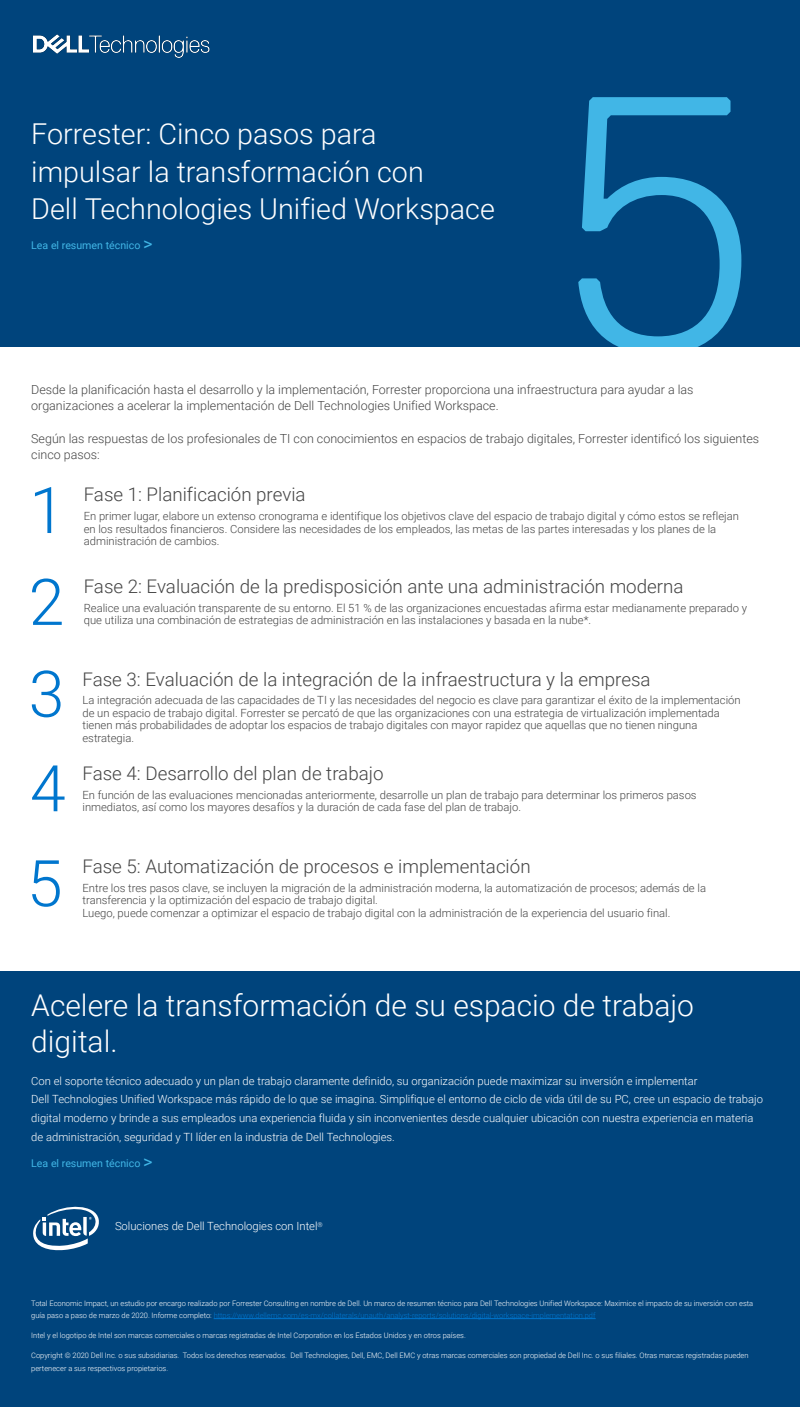
<style>
.page{position:relative;width:800px;height:1407px;background:#00447c}
.page>*{position:absolute;margin:0;border:0;box-sizing:border-box;transform-origin:0 0}
.t1{font:300 362.5px "Dell Replica";color:#41b6e6}
.List_Number{font:300 64.38px "Roboto";color:#0076ce}
.Footer_Headline{font:300 30px/36px "Roboto";color:#fff}
.Header_Headline{font:300 28.75px/37.5px "Roboto";color:#fff}
.List_Headline{font:300 18.75px "Roboto";color:#444}
.List_Body{font:300 12.5px/16.2px "Roboto";color:#444}
.List_Body-2{font:300 11.25px/12.5px "Roboto";color:#444}
.Footer_Subhead{font:300 11.25px/18.8px "Roboto";color:#fff}
.Header_CTA{font:10.62px "Roboto";color:#41b6e6}
.Legal{font:300 7.5px/12.5px "Roboto";color:#fff}
.s1{font-size:18.12px}
.s2{color:#0076ce}
</style>
<div class="page">
<div style="left:0;top:347px;width:800px;height:624px;background:#fff"></div>
<svg style="left:33px;top:1207px;width:66px;height:43px"></svg>
<img style="left:33px;top:34px;width:177px;height:23px">
<hr style="left:214px;top:1318px;width:382px;height:1px;background:#0076ce">
<p class="Header_Headline" style="left:31px;top:114px;width:465px">Forrester: Cinco pasos para<br>impulsar la transformación con<br>Dell Technologies Unified Workspace</p>
<p class="Header_CTA" style="left:31px;top:238px;width:123px">Lea el resumen técnico <span class="s1">&gt;</span></p>
<p class="t1" style="left:557px;top:25px;width:205px">5</p>
<p class="List_Body" style="left:31px;top:381px;width:664px">Desde la planificación hasta el desarrollo y la implementación, Forrester proporciona una infraestructura para ayudar a las organizaciones a acelerar la implementación de Dell Technologies Unified Workspace.</p>
<p class="List_Body" style="left:31px;top:430px;width:729px">Según las respuestas de los profesionales de TI con conocimientos en espacios de trabajo digitales, Forrester identificó los siguientes cinco pasos:</p>
<p class="List_Headline" style="left:84px;top:481px;width:223px">Fase 1: Planificación previa</p>
<p class="List_Body-2" style="left:84px;top:509px;width:657px">En primer lugar, elabore un extenso cronograma e identifique los objetivos clave del espacio de trabajo digital y cómo estos se reflejan en los resultados financieros. Considere las necesidades de los empleados, las metas de las partes interesadas y los planes de la administración de cambios.</p>
<p class="List_Headline" style="left:84px;top:573px;width:601px">Fase 2: Evaluación de la predisposición ante una administración moderna</p>
<p class="List_Body-2" style="left:84px;top:601px;width:665px">Realice una evaluación transparente de su entorno. El 51 % de las organizaciones encuestadas afirma estar medianamente preparado y que utiliza una combinación de estrategias de administración en las instalaciones y basada en la nube*.</p>
<p class="List_Number" style="left:29px;top:465px;width:37px">1</p>
<p class="List_Number" style="left:29px;top:557px;width:37px">2</p>
<p class="List_Number" style="left:29px;top:649px;width:37px">3</p>
<p class="List_Number" style="left:30px;top:743px;width:37px">4</p>
<p class="List_Number" style="left:27px;top:838px;width:37px">5</p>
<p class="List_Headline" style="left:82px;top:666px;width:570px">Fase 3: Evaluación de la integración de la infraestructura y la empresa</p>
<p class="List_Body-2" style="left:82px;top:694px;width:660px">La integración adecuada de las capacidades de TI y las necesidades del negocio es clave para garantizar el éxito de la implementación de un espacio de trabajo digital. Forrester se percató de que las organizaciones con una estrategia de virtualización implementada tienen más probabilidades de adoptar los espacios de trabajo digitales con mayor rapidez que aquellas que no tienen ninguna estrategia.</p>
<p class="List_Headline" style="left:82px;top:760px;width:303px">Fase 4: Desarrollo del plan de trabajo</p>
<p class="List_Body-2" style="left:82px;top:788px;width:616px">En función de las evaluaciones mencionadas anteriormente, desarrolle un plan de trabajo para determinar los primeros pasos inmediatos, así como los mayores desafíos y la duración de cada fase del plan de trabajo.</p>
<p class="List_Headline" style="left:82px;top:853px;width:450px">Fase 5: Automatización de procesos e implementación</p>
<p class="List_Body-2" style="left:82px;top:881px;width:625px">Entre los tres pasos clave, se incluyen la migración de la administración moderna, la automatización de procesos; además de la transferencia y la optimización del espacio de trabajo digital.<br>Luego, puede comenzar a optimizar el espacio de trabajo digital con la administración de la experiencia del usuario final.</p>
<p class="Footer_Headline" style="left:31px;top:986px;width:664px">Acelere la transformación de su espacio de trabajo digital.</p>
<p class="Footer_Subhead" style="left:31px;top:1071px;width:733px">Con el soporte técnico adecuado y un plan de trabajo claramente definido, su organización puede maximizar su inversión e implementar<br>Dell Technologies Unified Workspace más rápido de lo que se imagina. Simplifique el entorno de ciclo de vida útil de su PC, cree un espacio de trabajo digital moderno y brinde a sus empleados una experiencia fluida y sin inconvenientes desde cualquier ubicación con nuestra experiencia en materia de administración, seguridad y TI líder en la industria de Dell Technologies.</p>
<p class="Header_CTA" style="left:31px;top:1156px;width:123px">Lea el resumen técnico <span class="s1">&gt;</span></p>
<p class="Footer_Subhead" style="left:115px;top:1216px;width:209px">Soluciones de Dell Technologies con Intel<sup>®</sup></p>
<p class="Legal" style="left:31px;top:1296px;width:724px">Total Economic Impact, un estudio por encargo realizado por Forrester Consulting en nombre de Dell. Un marco de resumen técnico para Dell Technologies Unified Workspace: Maximice el impacto de su inversión con esta guía paso a paso de marzo de 2020. Informe completo: <span class="s2">https://www.dellemc.com/es-mx/collaterals/unauth/analyst-reports/solutions/digital-workspace-implementation.pdf</span></p>
<p class="Legal" style="left:31px;top:1329px;width:436px">Intel y el logotipo de Intel son marcas comerciales o marcas registradas de Intel Corporation en los Estados Unidos y en otros países.</p>
<p class="Legal" style="left:31px;top:1349px;width:719px">Copyright © 2020 Dell Inc. o sus subsidiarias. Todos los derechos reservados. Dell Technologies, Dell, EMC, Dell EMC y otras marcas comerciales son propiedad de Dell Inc. o sus filiales. Otras marcas registradas pueden pertenecer a sus respectivos propietarios.</p>
</div>
